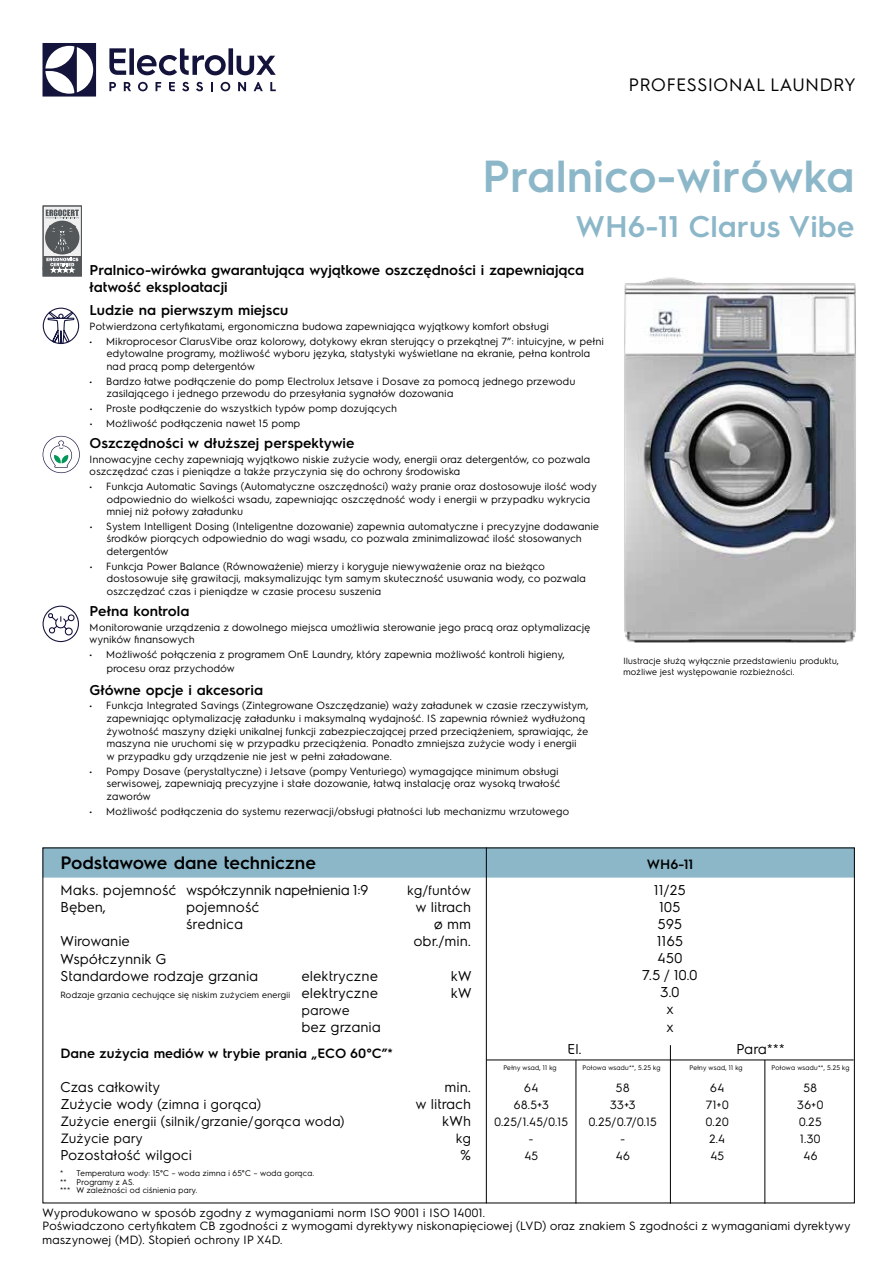
<style>
.page{position:relative;width:893px;height:1263px;background:#fff}
.page>*{position:absolute;margin:0;border:0;box-sizing:border-box;transform-origin:0 0}
.t1{font:600 45px "Electrolux Sans";color:#8cb7c9}
.t2{font:600 30px "Electrolux Sans";color:#8cb7c9}
.t3{font:600 18px "Electrolux Sans";color:#000}
.t4{font:18px "Electrolux Sans";color:#000}
.t5{font:14.25px/17.1px "Electrolux Sans";color:#000;text-align:center}
.t6{font:600 14.25px/17.1px "Electrolux Sans";color:#000}
.t7{font:14.25px "Electrolux Sans";letter-spacing:-.025em;color:#000}
.t8{font:13.5px "Electrolux Sans";color:#000}
.t9{font:600 13.5px "Electrolux Sans";color:#000}
.t10{font:12px/13.5px "Electrolux Sans";color:#000}
.t11{font:10.5px/12.6px "Electrolux Sans";color:#000}
.t12{font:9px/10.8px "Electrolux Sans";color:#000}
.t13{font:8.25px/8.9px "Electrolux Sans";color:#000}
.t14{font:6.75px "Electrolux Sans";color:#000}
.s1{font-size:14.25px}
</style>
<div class="page">
<svg style="left:43px;top:43px;width:53px;height:54px"></svg>
<svg style="left:109px;top:48px;width:167px;height:27px"></svg>
<svg style="left:270px;top:82px;width:6px;height:9px"></svg>
<svg style="left:221px;top:82px;width:9px;height:9px"></svg>
<svg style="left:211px;top:82px;width:2px;height:9px"></svg>
<svg style="left:196px;top:82px;width:7px;height:9px"></svg>
<svg style="left:182px;top:82px;width:7px;height:9px"></svg>
<svg style="left:169px;top:82px;width:6px;height:9px"></svg>
<svg style="left:156px;top:82px;width:5px;height:9px"></svg>
<svg style="left:138px;top:82px;width:10px;height:9px"></svg>
<svg style="left:124px;top:82px;width:7px;height:9px"></svg>
<svg style="left:109px;top:82px;width:7px;height:9px"></svg>
<svg style="left:254px;top:82px;width:9px;height:9px"></svg>
<svg style="left:238px;top:82px;width:8px;height:9px"></svg>
<div style="left:45px;top:849px;width:808px;height:28px;background:#8cb7c9"></div>
<hr style="left:486px;top:847px;width:1px;height:356px;background:#000">
<hr style="left:486px;top:1059px;width:368px;height:1px;background:#000">
<hr style="left:576px;top:1060px;width:1px;height:144px;background:#000">
<hr style="left:670px;top:1045px;width:1px;height:159px;background:#000">
<hr style="left:764px;top:1060px;width:1px;height:144px;background:#000">
<svg style="left:43px;top:206px;width:39px;height:70px"></svg>
<img style="left:624px;top:277px;width:232px;height:366px">
<svg style="left:47px;top:311px;width:28px;height:33px"></svg>
<div style="left:43px;top:308px;width:36px;height:36px;border:1px solid #14133b;border-radius:50%"></div>
<svg style="left:47px;top:613px;width:28px;height:22px"></svg>
<div style="left:43px;top:606px;width:36px;height:36px;border:1px solid #14133b;border-radius:50%"></div>
<svg style="left:43px;top:436px;width:37px;height:37px"></svg>
<h3 class="t4" style="left:629px;top:72px;width:229px">PROFESSIONAL LAUNDRY</h3>
<h1 class="t1" style="left:482px;top:144px;width:374px">Pralnico-wirówka</h1>
<h2 class="t2" style="left:575px;top:205px;width:281px">WH6-11 Clarus Vibe</h2>
<h3 class="t6" style="left:90px;top:261px;width:496px">Pralnico-wirówka gwarantująca wyjątkowe oszczędności i zapewniająca łatwość eksploatacji</h3>
<h3 class="t6" style="left:90px;top:301px;width:200px">Ludzie na pierwszym miejscu</h3>
<p class="t11" style="left:90px;top:319px;width:461px">Potwierdzona certyfikatami, ergonomiczna budowa zapewniająca wyjątkowy komfort obsługi</p>
<p class="t11" style="left:107px;top:334px;width:499px;text-indent:-17px">• Mikroprocesor ClarusVibe oraz kolorowy, dotykowy ekran sterujący o przekątnej 7”: intuicyjne, w pełni edytowalne programy, możliwość wyboru języka, statystyki wyświetlane na ekranie, pełna kontrola nad pracą pomp detergentów</p>
<p class="t11" style="left:107px;top:374px;width:470px;text-indent:-17px">• Bardzo łatwe podłączenie do pomp Electrolux Jetsave i Dosave za pomocą jednego przewodu zasilającego i jednego przewodu do przesyłania sygnałów dozowania</p>
<p class="t11" style="left:90px;top:401px;width:309px">• Proste podłączenie do wszystkich typów pomp dozujących</p>
<p class="t11" style="left:90px;top:416px;width:212px">• Możliwość podłączenia nawet 15 pomp</p>
<h3 class="t6" style="left:90px;top:433px;width:266px">Oszczędności w dłuższej perspektywie</h3>
<p class="t11" style="left:90px;top:452px;width:502px">Innowacyjne cechy zapewniają wyjątkowo niskie zużycie wody, energii oraz detergentów, co pozwala oszczędzać czas i pieniądze a także przyczynia się do ochrony środowiska</p>
<p class="t11" style="left:107px;top:479px;width:492px;text-indent:-17px">• Funkcja Automatic Savings (Automatyczne oszczędności) waży pranie oraz dostosowuje ilość wody odpowiednio do wielkości wsadu, zapewniając oszczędność wody i energii w przypadku wykrycia mniej niż połowy załadunku</p>
<p class="t11" style="left:107px;top:519px;width:494px;text-indent:-17px">• System Intelligent Dosing (Inteligentne dozowanie) zapewnia automatyczne i precyzyjne dodawanie środków piorących odpowiednio do wagi wsadu, co pozwala zminimalizować ilość stosowanych detergentów</p>
<p class="t11" style="left:107px;top:559px;width:481px;text-indent:-17px">• Funkcja Power Balance (Równoważenie) mierzy i koryguje niewyważenie oraz na bieżąco dostosowuje siłę grawitacji, maksymalizując tym samym skuteczność usuwania wody, co pozwala oszczędzać czas i pieniądze w czasie procesu suszenia</p>
<h3 class="t6" style="left:90px;top:601px;width:101px">Pełna kontrola</h3>
<p class="t11" style="left:90px;top:620px;width:502px">Monitorowanie urządzenia z dowolnego miejsca umożliwia sterowanie jego pracą oraz optymalizację wyników finansowych</p>
<p class="t11" style="left:107px;top:647px;width:460px;line-height:13.5px;text-indent:-17px">• Możliwość połączenia z programem OnE Laundry, który zapewnia możliwość kontroli higieny, procesu oraz przychodów</p>
<h3 class="t6" style="left:90px;top:680px;width:175px">Główne opcje i akcesoria</h3>
<p class="t11" style="left:107px;top:699px;width:484px;text-indent:-17px">• Funkcja Integrated Savings (Zintegrowane Oszczędzanie) waży załadunek w czasie rzeczywistym, zapewniając optymalizację załadunku i maksymalną wydajność. IS zapewnia również wydłużoną żywotność maszyny dzięki unikalnej funkcji zabezpieczającej przed przeciążeniem, sprawiając, że maszyna nie uruchomi się w przypadku przeciążenia. Ponadto zmniejsza zużycie wody i energii<br>w przypadku gdy urządzenie nie jest w pełni załadowane.</p>
<p class="t11" style="left:107px;top:764px;width:455px;text-indent:-17px">• Pompy Dosave (perystaltyczne) i Jetsave (pompy Venturiego) wymagające minimum obsługi serwisowej, zapewniają precyzyjne i stałe dozowanie, łatwą instalację oraz wysoką trwałość zaworów</p>
<p class="t11" style="left:90px;top:804px;width:481px">• Możliwość podłączenia do systemu rezerwacji/obsługi płatności lub mechanizmu wrzutowego</p>
<p class="t12" style="left:623px;top:655px;width:217px">Ilustracje służą wyłącznie przedstawieniu produktu, możliwe jest występowanie rozbieżności.</p>
<h3 class="t3" style="left:60px;top:850px;width:257px">Podstawowe dane techniczne</h3>
<h3 class="t7" style="left:60px;top:880px;width:310px">Maks. pojemność współczynnik napełnienia 1:9</h3>
<p class="t8" style="left:407px;top:881px;width:66px">kg/funtów</p>
<h3 class="t5" style="left:60px;top:898px;width:48px">Bęben,</h3>
<h3 class="t5" style="left:186px;top:898px;width:75px">pojemność</h3>
<h3 class="t5" style="left:416px;top:898px;width:57px">w litrach</h3>
<h3 class="t5" style="left:186px;top:915px;width:59px">średnica</h3>
<h3 class="t5" style="left:434px;top:915px;width:39px">ø mm</h3>
<h3 class="t5" style="left:60px;top:932px;width:71px">Wirowanie</h3>
<h3 class="t5" style="left:414px;top:932px;width:59px">obr./min.</h3>
<h3 class="t5" style="left:60px;top:949px;width:200px;text-align:left">Współczynnik G<br>Standardowe rodzaje grzania</h3>
<h3 class="t5" style="left:302px;top:966px;width:78px">elektryczne</h3>
<h3 class="t5" style="left:451px;top:966px;width:22px">kW</h3>
<p class="t12" style="left:60px;top:988px;width:319px">Rodzaje grzania cechujące się niskim zużyciem energii <span class="s1">elektryczne</span></p>
<h3 class="t5" style="left:451px;top:983px;width:22px">kW</h3>
<p class="t8" style="left:302px;top:1000px;width:50px">parowe</p>
<h3 class="t5" style="left:302px;top:1017px;width:81px">bez grzania</h3>
<p class="t9" style="left:60px;top:1043px;width:334px">Dane zużycia mediów w trybie prania „ECO 60°C”*</p>
<h3 class="t5" style="left:60px;top:1077px;width:102px">Czas całkowity</h3>
<h3 class="t5" style="left:445px;top:1077px;width:28px">min.</h3>
<p class="t8" style="left:60px;top:1094px;width:203px"><span class="s1">Zużycie wody</span> (zimna i gorąca)</p>
<h3 class="t5" style="left:416px;top:1094px;width:57px">w litrach</h3>
<p class="t8" style="left:60px;top:1112px;width:286px">Zużycie energii (silnik/grzanie/gorąca woda)</p>
<h3 class="t5" style="left:442px;top:1111px;width:30px">kWh</h3>
<p class="t8" style="left:60px;top:1129px;width:84px">Zużycie pary</p>
<p class="t8" style="left:456px;top:1129px;width:17px">kg</p>
<h3 class="t5" style="left:60px;top:1146px;width:133px">Pozostałość wilgoci</h3>
<h3 class="t5" style="left:460px;top:1146px;width:12px">%</h3>
<p class="t13" style="left:60px;top:1168px;width:256px">* Temperatura wody: 15°C – woda zimna i 65°C – woda gorąca. ** Programy z AS.<br>*** W zależności od ciśnienia pary.</p>
<p class="t9" style="left:647px;top:855px;width:48px">WH6-11</p>
<h3 class="t5" style="left:642px;top:880px;width:57px">11/25<br>105<br>595<br>1165<br>450<br>7.5 / 10.0<br>3.0<br>x<br>x</h3>
<h3 class="t5" style="left:567px;top:1040px;width:16px">El.</h3>
<h3 class="t5" style="left:736px;top:1040px;width:50px">Para***</h3>
<p class="t14" style="left:503px;top:1063px;width:55px">Pełny wsad, 11 kg</p>
<p class="t14" style="left:582px;top:1063px;width:80px">Połowa wsadu**, 5.25 kg</p>
<p class="t14" style="left:689px;top:1063px;width:55px">Pełny wsad, 11 kg</p>
<p class="t14" style="left:771px;top:1063px;width:80px">Połowa wsadu**, 5.25 kg</p>
<p class="t10" style="left:524px;top:1080px;width:16px">64</p>
<p class="t10" style="left:616px;top:1080px;width:15px">58</p>
<p class="t10" style="left:710px;top:1080px;width:16px">64</p>
<p class="t10" style="left:803px;top:1080px;width:15px">58</p>
<p class="t10" style="left:514px;top:1097px;width:37px">68.5+3</p>
<p class="t10" style="left:610px;top:1097px;width:28px">33+3</p>
<p class="t10" style="left:706px;top:1097px;width:25px">71+0</p>
<p class="t10" style="left:797px;top:1097px;width:28px">36+0</p>
<p class="t10" style="left:494px;top:1114px;width:76px">0.25/1.45/0.15</p>
<p class="t10" style="left:589px;top:1114px;width:70px">0.25/0.7/0.15</p>
<p class="t10" style="left:706px;top:1114px;width:25px">0.20</p>
<p class="t10" style="left:799px;top:1114px;width:25px">0.25</p>
<p class="t10" style="left:529px;top:1131px;width:7px">-</p>
<p class="t10" style="left:620px;top:1131px;width:7px">-</p>
<p class="t10" style="left:709px;top:1131px;width:18px">2.4</p>
<p class="t10" style="left:800px;top:1131px;width:23px">1.30</p>
<p class="t10" style="left:524px;top:1148px;width:16px">45</p>
<p class="t10" style="left:616px;top:1148px;width:16px">46</p>
<p class="t10" style="left:710px;top:1148px;width:16px">45</p>
<p class="t10" style="left:803px;top:1148px;width:16px">46</p>
<p class="t10" style="left:43px;top:1205px;width:810px">Wyprodukowano w sposób zgodny z wymaganiami norm ISO 9001 i ISO 14001.<br>Poświadczono certyfikatem CB zgodności z wymogami dyrektywy niskonapięciowej (LVD) oraz znakiem S zgodności z wymaganiami dyrektywy maszynowej (MD). Stopień ochrony IP X4D.</p>
</div>
